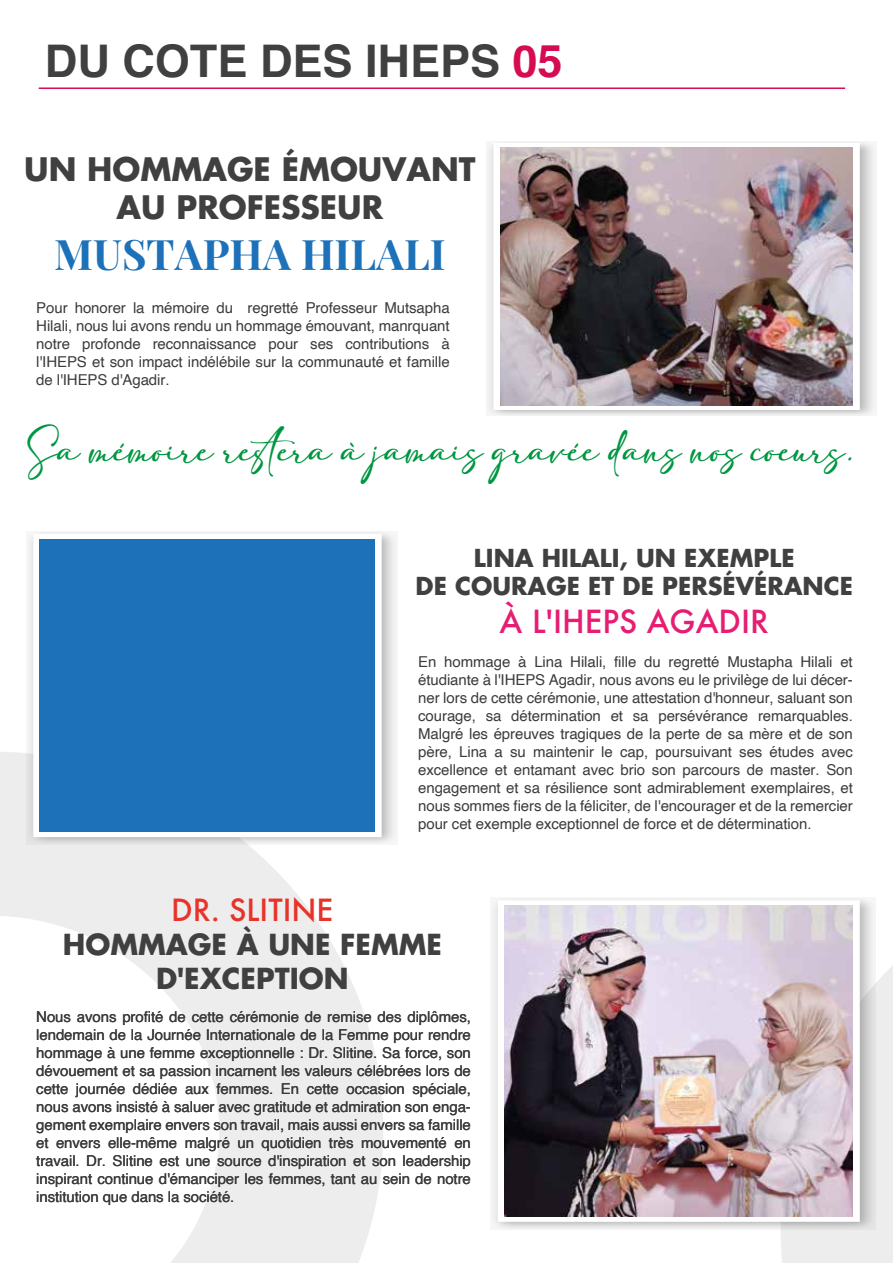
<style>
.page{position:relative;width:893px;height:1263px;background:#fff}
.page>*{position:absolute;margin:0;border:0;box-sizing:border-box;transform-origin:0 0}
.t1{font:700 45px "Helvetica";color:#404040}
.t2{font:42px "Playfair Display";color:#1d71b8}
.t3{font:700 31.5px/37.8px "Futura LT Pro";color:#404040;text-align:center}
.t4{font:500 30.9px "Futura";color:#e71d72}
.t5{font:500 29.7px "Futura";color:#e7332a}
.t6{font:28.65px "adelia";letter-spacing:-.005em;color:#009641}
.t7{font:700 28.2px/33.8px "Futura LT Pro";color:#404040;text-align:center}
.t8{font:700 24.15px/29px "Futura LT Pro";color:#404040;text-align:center}
.t9{font:15px/18px "Helvetica";letter-spacing:-.005em;color:#3c3c3b;text-align:justify}
.s1{color:#d60b52}
</style>
<div class="page">
<svg style="left:0;top:752px;width:383px;height:511px;fill:#ededed"></svg>
<div style="left:781px;top:966px;width:112px;height:297px;background:#ededed"></div>
<hr style="left:39px;top:87px;width:806px;height:2px;background:#d60b52">
<svg style="left:487px;top:141px;width:389px;height:275px"></svg>
<div style="left:493px;top:143px;width:367px;height:267px;border:7px solid #fff"></div>
<img style="left:500px;top:148px;width:353px;height:257px">
<svg style="left:26px;top:532px;width:370px;height:312px"></svg>
<div style="left:40px;top:539px;width:335px;height:293px;background:#1d71b8"></div>
<svg style="left:492px;top:898px;width:384px;height:332px"></svg>
<div style="left:498px;top:900px;width:362px;height:322px;border:7px solid #fff"></div>
<img style="left:504px;top:905px;width:349px;height:311px">
<h1 class="t1" style="left:45px;top:34px;width:519px">DU COTE DES IHEPS <span class="s1">05</span></h1>
<h3 class="t3" style="left:24px;top:150px;width:453px">UN HOMMAGE ÉMOUVANT<br>AU PROFESSEUR</h3>
<h2 class="t2" style="left:54px;top:221px;width:393px">MUSTAPHA HILALI</h2>
<p class="t9" style="left:36px;top:299px;width:415px">Pour honorer la mémoire du regretté Professeur Mutsapha Hilali, nous lui avons rendu un hommage émouvant, manrquant notre profonde reconnaissance pour ses contributions à l'IHEPS et son impact indélébile sur la communauté et famille de l'IHEPS d'Agadir.</p>
<h3 class="t6" style="left:27px;top:435px;width:831px">Sa mémoire restera à jamais gravée dans nos cœurs.</h3>
<h3 class="t8" style="left:416px;top:542px;width:439px">LINA HILALI, UN EXEMPLE<br>DE COURAGE ET DE PERSÉVÉRANCE</h3>
<h3 class="t4" style="left:500px;top:600px;width:271px">À L'IHEPS AGADIR</h3>
<p class="t9" style="left:418px;top:653px;width:436px">En hommage à Lina Hilali, fille du regretté Mustapha Hilali et étudiante à l'IHEPS Agadir, nous avons eu le privilège de lui décer&shy;ner lors de cette cérémonie, une attestation d'honneur, saluant son courage, sa détermination et sa persévérance remarquables.<br>Malgré les épreuves tragiques de la perte de sa mère et de son père, Lina a su maintenir le cap, poursuivant ses études avec excellence et entamant avec brio son parcours de master. Son engagement et sa résilience sont admirablement exemplaires, et nous sommes fiers de la féliciter, de l'encourager et de la remercier pour cet exemple exceptionnel de force et de détermination.</p>
<h3 class="t5" style="left:171px;top:890px;width:164px">DR. SLITINE</h3>
<h3 class="t7" style="left:63px;top:927px;width:381px">HOMMAGE À UNE FEMME<br>D'EXCEPTION</h3>
<p class="t9" style="left:36px;top:1009px;width:436px">Nous avons profité de cette cérémonie de remise des diplômes, lendemain de la Journée Internationale de la Femme pour rendre hommage à une femme exceptionnelle : Dr. Slitine. Sa force, son dévouement et sa passion incarnent les valeurs célébrées lors de cette journée dédiée aux femmes. En cette occasion spéciale, nous avons insisté à saluer avec gratitude et admiration son enga&shy;gement exemplaire envers son travail, mais aussi envers sa famille et envers elle-même malgré un quotidien très mouvementé en travail. Dr. Slitine est une source d'inspiration et son leadership inspirant continue d'émanciper les femmes, tant au sein de notre institution que dans la société.</p>
</div>
